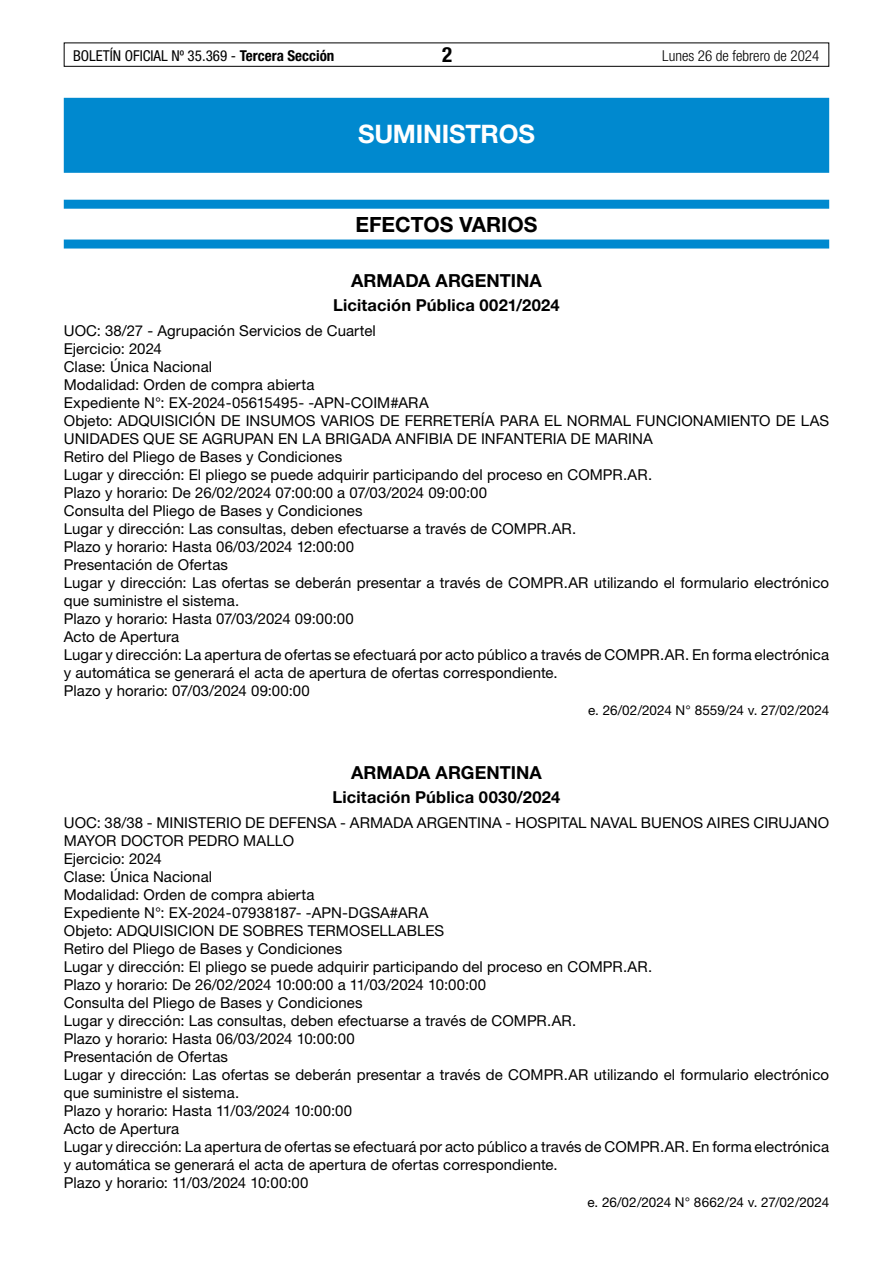
<style>
.page{position:relative;width:893px;height:1263px;background:#fff}
.page>*{position:absolute;margin:0;border:0;box-sizing:border-box;transform-origin:0 0}
.t1{font:700 25.5px "Helvetica Neue LT Std";letter-spacing:-.01em;color:#fff}
.t2{font:700 21px "Helvetica Neue LT Std";color:#000}
.t3{font:700 condensed 21px "Helvetica Neue LT Std";color:#000}
.t4{font:700 18px "Helvetica Neue LT Std";letter-spacing:.005em;color:#000}
.t5{font:700 16.5px "Helvetica Neue LT Std";letter-spacing:.01em;color:#000}
.t6{font:15px/18px "Helvetica Neue LT Std";letter-spacing:.005em;color:#000}
.t7{font:condensed 15px "Helvetica Neue LT Std";color:#000}
.t8{font:300 condensed 15px "Helvetica Neue LT Std";color:#000}
.t9{font:13.5px "Helvetica Neue LT Std";color:#000}
.s1{font-weight:700}
</style>
<div class="page">
<div style="left:64px;top:43px;width:765px;height:24px;border:1px solid #000"></div>
<div style="left:64px;top:98px;width:765px;height:75px;background:#0089cf"></div>
<div style="left:64px;top:200px;width:765px;height:9px;background:#0089cf"></div>
<div style="left:64px;top:240px;width:765px;height:9px;background:#0089cf"></div>
<p class="t7" style="left:73px;top:47px;width:263px">BOLETÍN OFICIAL Nº 35.369 - <span class="s1">Tercera Sección</span></p>
<h2 class="t3" style="left:442px;top:42px;width:12px">2</h2>
<p class="t8" style="left:662px;top:47px;width:159px">Lunes 26 de febrero de 2024</p>
<h1 class="t1" style="left:358px;top:118px;width:178px">SUMINISTROS</h1>
<h2 class="t2" style="left:356px;top:212px;width:183px">EFECTOS VARIOS</h2>
<p class="t4" style="left:351px;top:270px;width:192px">ARMADA ARGENTINA</p>
<p class="t5" style="left:333px;top:295px;width:228px">Licitación Pública 0021/2024</p>
<p class="t6" style="left:64px;top:321px;width:767px">UOC: 38/27 - Agrupación Servicios de Cuartel<br>Ejercicio: 2024<br>Clase: Única Nacional<br>Modalidad: Orden de compra abierta<br>Expediente N°: EX-2024-05615495- -APN-COIM#ARA<br>Objeto: ADQUISICIÓN DE INSUMOS VARIOS DE FERRETERÍA PARA EL NORMAL FUNCIONAMIENTO DE LAS UNIDADES QUE SE AGRUPAN EN LA BRIGADA ANFIBIA DE INFANTERIA DE MARINA<br>Retiro del Pliego de Bases y Condiciones<br>Lugar y dirección: El pliego se puede adquirir participando del proceso en COMPR.AR.<br>Plazo y horario: De 26/02/2024 07:00:00 a 07/03/2024 09:00:00<br>Consulta del Pliego de Bases y Condiciones<br>Lugar y dirección: Las consultas, deben efectuarse a través de COMPR.AR.<br>Plazo y horario: Hasta 06/03/2024 12:00:00<br>Presentación de Ofertas<br>Lugar y dirección: Las ofertas se deberán presentar a través de COMPR.AR utilizando el formulario electrónico que suministre el sistema.<br>Plazo y horario: Hasta 07/03/2024 09:00:00<br>Acto de Apertura<br>Lugar y dirección: La apertura de ofertas se efectuará por acto público a través de COMPR.AR. En forma electrónica y automática se generará el acta de apertura de ofertas correspondiente.<br>Plazo y horario: 07/03/2024 09:00:00</p>
<p class="t9" style="left:588px;top:702px;width:243px">e. 26/02/2024 N° 8559/24 v. 27/02/2024</p>
<p class="t4" style="left:351px;top:761px;width:192px">ARMADA ARGENTINA</p>
<p class="t5" style="left:333px;top:787px;width:229px">Licitación Pública 0030/2024</p>
<p class="t6" style="left:64px;top:813px;width:767px">UOC: 38/38 - MINISTERIO DE DEFENSA - ARMADA ARGENTINA - HOSPITAL NAVAL BUENOS AIRES CIRUJANO MAYOR DOCTOR PEDRO MALLO<br>Ejercicio: 2024<br>Clase: Única Nacional<br>Modalidad: Orden de compra abierta<br>Expediente N°: EX-2024-07938187- -APN-DGSA#ARA<br>Objeto: ADQUISICION DE SOBRES TERMOSELLABLES<br>Retiro del Pliego de Bases y Condiciones<br>Lugar y dirección: El pliego se puede adquirir participando del proceso en COMPR.AR.<br>Plazo y horario: De 26/02/2024 10:00:00 a 11/03/2024 10:00:00<br>Consulta del Pliego de Bases y Condiciones<br>Lugar y dirección: Las consultas, deben efectuarse a través de COMPR.AR.<br>Plazo y horario: Hasta 06/03/2024 10:00:00<br>Presentación de Ofertas<br>Lugar y dirección: Las ofertas se deberán presentar a través de COMPR.AR utilizando el formulario electrónico que suministre el sistema.<br>Plazo y horario: Hasta 11/03/2024 10:00:00<br>Acto de Apertura<br>Lugar y dirección: La apertura de ofertas se efectuará por acto público a través de COMPR.AR. En forma electrónica y automática se generará el acta de apertura de ofertas correspondiente.<br>Plazo y horario: 11/03/2024 10:00:00</p>
<p class="t9" style="left:587px;top:1194px;width:243px">e. 26/02/2024 N° 8662/24 v. 27/02/2024</p>
</div>
